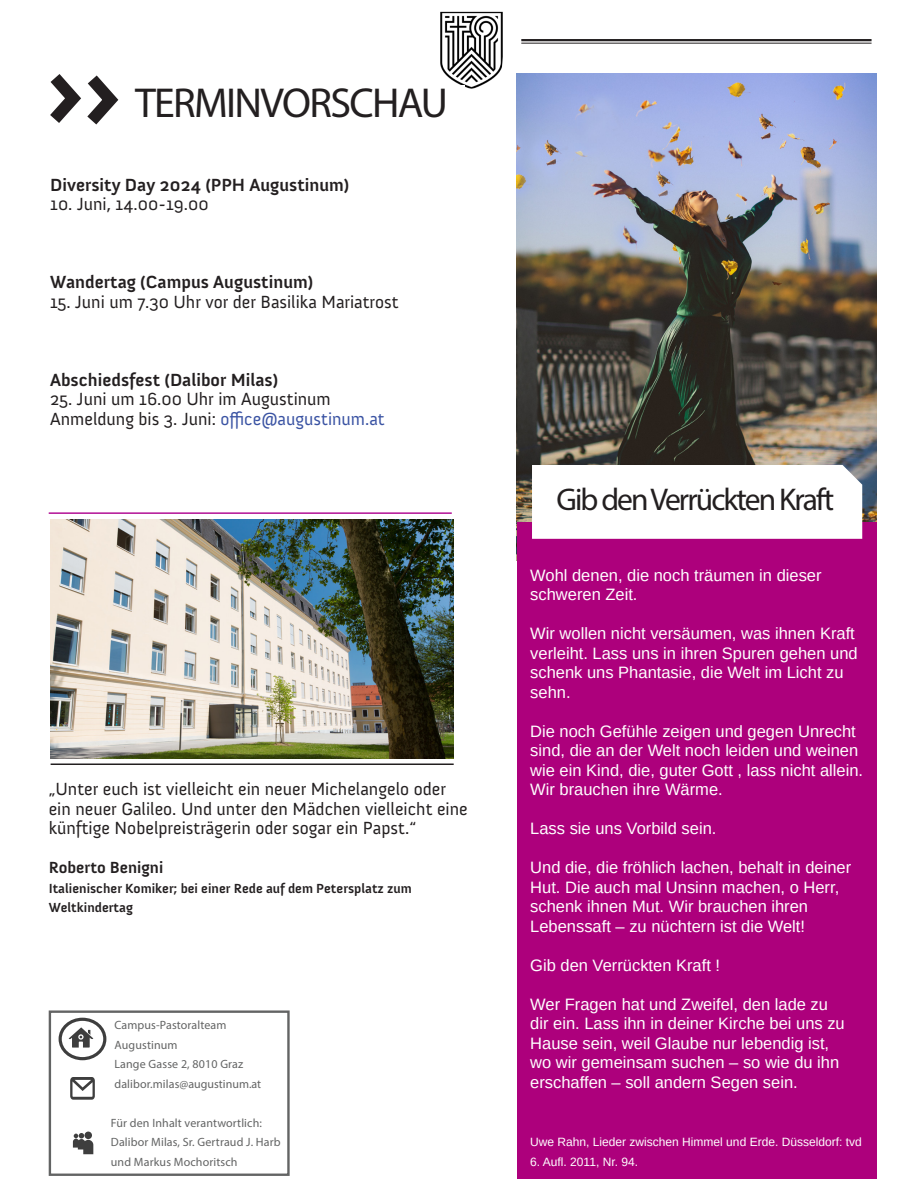
<style>
.page{position:relative;width:918px;height:1188px;background:#fff}
.page>*{position:absolute;margin:0;border:0;box-sizing:border-box;transform-origin:0 0}
.main_title_1{font:42px "Myriad Pro";letter-spacing:-.04em;color:#231f20}
.higlight_title{font:31.5px "Myriad Pro";letter-spacing:-.06em;color:#231f20}
.t1{font:18px/19.5px "Anivers";color:#231f20}
.t2{font:700 18px "Anivers";color:#231f20}
.t3{font:16.5px/19.5px "Arimo";color:#fff}
.t4{font:700 16.5px "Anivers";color:#231f20}
.t5{font:700 13.5px/19.5px "Anivers";color:#231f20}
.Social_media{font:12px/19.5px "Myriad Pro";letter-spacing:.01em;color:#636464}
.t6{font:12px "Arimo";color:#fff}
.s1{color:#3a53a3}
</style>
<div class="page">
<img style="left:440px;top:12px;width:63px;height:77px">
<hr style="left:521px;top:39px;width:351px;height:2px;background:#231f20">
<hr style="left:521px;top:43px;width:351px;height:1px;background:#231f20">
<div style="left:49px;top:1010px;width:241px;height:166px;border:2px solid #636464"></div>
<svg style="left:60px;top:1019px;width:45px;height:40px"></svg>
<div style="left:59px;top:1018px;width:47px;height:42px;border:3px solid #3e3e3e;border-radius:50%"></div>
<svg style="left:69px;top:1027px;width:24px;height:21px"></svg>
<svg style="left:73px;top:1132px;width:20px;height:22px"></svg>
<svg style="left:70px;top:1077px;width:25px;height:23px"></svg>
<div style="left:135px;top:85px;width:330px;height:75px;background:#fff"></div>
<img style="left:517px;top:74px;width:359px;height:448px">
<hr style="left:49px;top:512px;width:403px;height:2px;background:#b20f95">
<img style="left:50px;top:519px;width:403px;height:240px">
<div style="left:517px;top:522px;width:360px;height:656px;background:#ad007c"></div>
<svg style="left:532px;top:465px;width:330px;height:74px"></svg>
<hr style="left:51px;top:764px;width:403px;height:1px;background:#231f20">
<svg style="left:50px;top:74px;width:69px;height:51px"></svg>
<p class="main_title_1" style="left:135px;top:77px;width:314px">TERMINVORSCHAU</p>
<p class="t2" style="left:50px;top:175px;width:301px">Diversity Day 2024 (PPH Augustinum)</p>
<p class="t1" style="left:50px;top:194px;width:160px">10. Juni, 14.00-19.00</p>
<p class="t2" style="left:50px;top:272px;width:265px">Wandertag (Campus Augustinum)</p>
<p class="t1" style="left:50px;top:292px;width:350px">15. Juni um 7.30 Uhr vor der Basilika Mariatrost</p>
<p class="t2" style="left:50px;top:370px;width:230px">Abschiedsfest (Dalibor Milas)</p>
<p class="t1" style="left:50px;top:389px;width:336px">25. Juni um 16.00 Uhr im Augustinum<br>Anmeldung bis 3. Juni: <span class="s1">office@augustinum.at</span></p>
<p class="t1" style="left:49px;top:779px;width:421px">„Unter euch ist vielleicht ein neuer Michelangelo oder ein neuer Galileo. Und unter den Mädchen vielleicht eine künftige Nobelpreisträgerin oder sogar ein Papst.“</p>
<p class="t4" style="left:49px;top:858px;width:116px">Roberto Benigni</p>
<p class="t5" style="left:49px;top:878px;width:365px">Italienischer Komiker; bei einer Rede auf dem Petersplatz zum<br>Weltkindertag</p>
<p class="Social_media" style="left:115px;top:1015px;width:113px">Campus-Pastoralteam<br>Augustinum</p>
<p class="Social_media" style="left:115px;top:1054px;width:148px">Lange Gasse 2, 8010 Graz dalibor.milas@augustinum.at</p>
<p class="Social_media" style="left:111px;top:1113px;width:153px">Für den Inhalt verantwortlich:</p>
<p class="Social_media" style="left:111px;top:1132px;width:171px">Dalibor Milas, Sr. Gertraud J. Harb und Markus Mochoritsch</p>
<p class="higlight_title" style="left:557px;top:480px;width:279px">Gib den Verrückten Kraft</p>
<p class="t3" style="left:530px;top:565px;width:293px">Wohl denen, die noch träumen in dieser schweren Zeit.</p>
<p class="t3" style="left:530px;top:624px;width:329px">Wir wollen nicht versäumen, was ihnen Kraft verleiht. Lass uns in ihren Spuren gehen und schenk uns Phantasie, die Welt im Licht zu sehn.</p>
<p class="t3" style="left:530px;top:721px;width:334px">Die noch Gefühle zeigen und gegen Unrecht sind, die an der Welt noch leiden und weinen wie ein Kind, die, guter Gott , lass nicht allein.</p>
<p class="t3" style="left:530px;top:780px;width:194px">Wir brauchen ihre Wärme.</p>
<p class="t3" style="left:530px;top:819px;width:188px">Lass sie uns Vorbild sein.</p>
<p class="t3" style="left:530px;top:858px;width:322px">Und die, die fröhlich lachen, behalt in deiner Hut. Die auch mal Unsinn machen, o Herr, schenk ihnen Mut. Wir brauchen ihren Lebenssaft – zu nüchtern ist die Welt!</p>
<p class="t3" style="left:530px;top:955px;width:191px">Gib den Verrückten Kraft !</p>
<p class="t3" style="left:530px;top:994px;width:316px">Wer Fragen hat und Zweifel, den lade zu dir ein. Lass ihn in deiner Kirche bei uns zu Hause sein, weil Glaube nur lebendig ist, wo wir gemeinsam suchen – so wie du ihn erschaffen – soll andern Segen sein.</p>
<p class="t6" style="left:530px;top:1135px;width:333px">Uwe Rahn, Lieder zwischen Himmel und Erde. Düsseldorf: tvd</p>
<p class="t6" style="left:530px;top:1155px;width:109px">6. Aufl. 2011, Nr. 94.</p>
</div>
